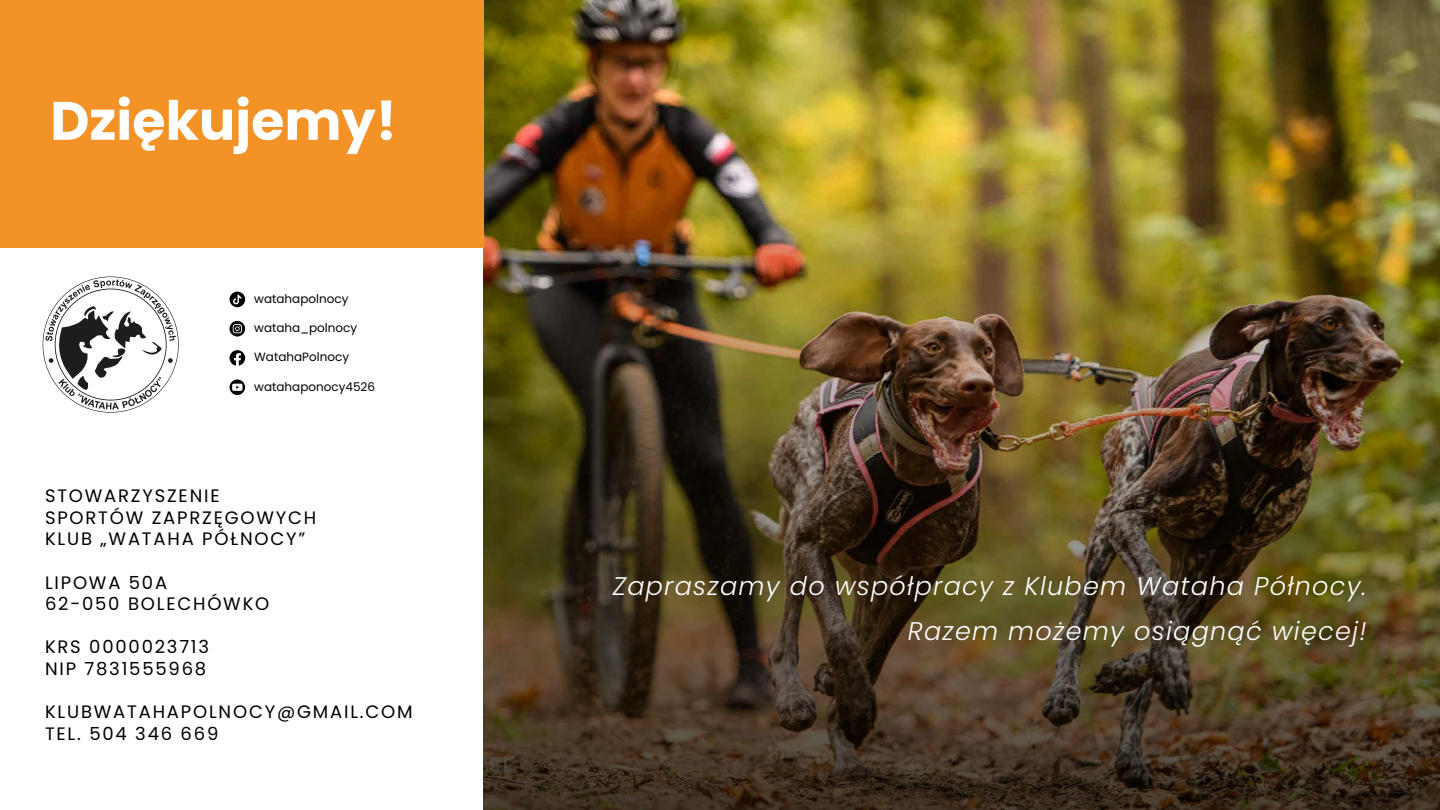
<style>
.page{position:relative;width:1440px;height:810px;background:#fff}
.page>*{position:absolute;margin:0;border:0;box-sizing:border-box;transform-origin:0 0}
.t1{font:700 54px "Poppins";color:#fff}
.t2{font:italic 300 25.5px/45px "Poppins";letter-spacing:.05em;color:#fff;text-align:right}
.t3{font:18px/21.6px "Poppins";letter-spacing:.1em;color:#000}
.t4{font:12px "Poppins";color:#000}
</style>
<div class="page">
<img style="left:484px;top:0;width:956px;height:810px">
<div style="left:0;top:0;width:484px;height:247px;background:#f39227"></div>
<svg style="left:45px;top:279px;width:131px;height:131px"></svg>
<svg style="left:230px;top:379px;width:15px;height:16px"></svg>
<svg style="left:232px;top:384px;width:11px;height:7px"></svg>
<svg style="left:230px;top:350px;width:15px;height:16px"></svg>
<svg style="left:230px;top:321px;width:15px;height:16px"></svg>
<svg style="left:233px;top:324px;width:9px;height:9px"></svg>
<svg style="left:230px;top:292px;width:15px;height:15px"></svg>
<h1 class="t1" style="left:50px;top:90px;width:348px">Dziękujemy!</h1>
<p class="t4" style="left:254px;top:292px;width:96px">watahapolnocy</p>
<p class="t4" style="left:254px;top:321px;width:104px">wataha_polnocy</p>
<p class="t4" style="left:254px;top:350px;width:96px">WatahaPolnocy</p>
<p class="t4" style="left:254px;top:380px;width:122px">watahaponocy4526</p>
<p class="t3" style="left:45px;top:485px;width:273px">STOWARZYSZENIE<br>SPORTÓW ZAPRZĘGOWYCH<br>KLUB „WATAHA PÓŁNOCY”</p>
<p class="t3" style="left:45px;top:571px;width:226px">LIPOWA 50A<br>62-050 BOLECHÓWKO</p>
<p class="t3" style="left:45px;top:636px;width:166px">KRS 0000023713<br>NIP 7831555968</p>
<p class="t3" style="left:45px;top:701px;width:369px">KLUBWATAHAPOLNOCY@GMAIL.COM<br>TEL. 504 346 669</p>
<h2 class="t2" style="left:613px;top:564px;width:755px">Zapraszamy do współpracy z Klubem Wataha Północy.<br>Razem możemy osiągnąć więcej!</h2>
</div>
